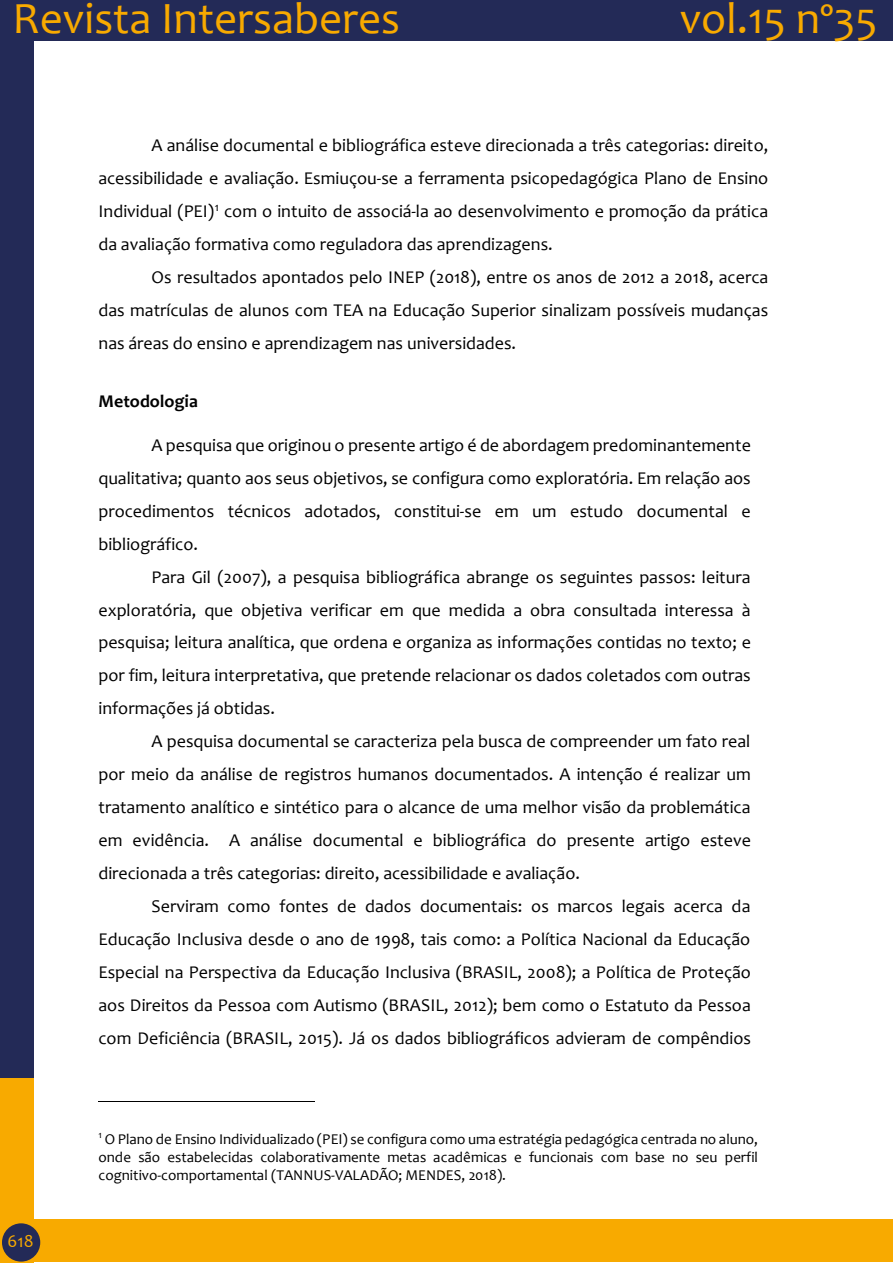
<style>
.page{position:relative;width:893px;height:1263px;background:#fff}
.page>*{position:absolute;margin:0;border:0;box-sizing:border-box;transform-origin:0 0}
.t1{font:45px "Candara";color:#f8aa00}
.t2{font:18px/32.8px "Candara";color:#000;text-align:justify}
.t3{font:700 18px "Candara";letter-spacing:.005em;color:#000}
.t4{font:18px "Candara";color:#f8aa00}
.t5{font:15px/18.3px "Candara";color:#000;text-align:justify}
</style>
<div class="page">
<div style="left:0;top:0;width:33px;height:1081px;background:#232a57"></div>
<div style="left:0;top:0;width:893px;height:41px;background:#232a57"></div>
<div style="left:0;top:1078px;width:33px;height:185px;background:#f8aa00"></div>
<div style="left:21px;top:1219px;width:872px;height:43px;background:#f8aa00"></div>
<div style="left:2px;top:1223px;width:38px;height:38px;background:#232a57;border-radius:50%"></div>
<hr style="left:98px;top:1101px;width:216px;height:1px;background:#000">
<h1 class="t1" style="left:13px;top:-9px;width:389px">Revista Intersaberes</h1>
<h1 class="t1" style="left:680px;top:-9px;width:199px">vol.15 nº35</h1>
<p class="t2" style="left:98px;top:129px;width:672px;text-indent:53px">A análise documental e bibliográfica esteve direcionada a três categorias: direito, acessibilidade e avaliação. Esmiuçou-se a ferramenta psicopedagógica Plano de Ensino Individual (PEI)<sup>1</sup> com o intuito de associá-la ao desenvolvimento e promoção da prática da avaliação formativa como reguladora das aprendizagens.</p>
<p class="t2" style="left:98px;top:260px;width:671px;text-indent:53px">Os resultados apontados pelo INEP (2018), entre os anos de 2012 a 2018, acerca das matrículas de alunos com TEA na Educação Superior sinalizam possíveis mudanças nas áreas do ensino e aprendizagem nas universidades.</p>
<p class="t3" style="left:98px;top:390px;width:101px">Metodologia</p>
<p class="t2" style="left:98px;top:428px;width:654px;text-indent:53px">A pesquisa que originou o presente artigo é de abordagem predominantemente qualitativa; quanto aos seus objetivos, se configura como exploratória. Em relação aos procedimentos técnicos adotados, constitui-se em um estudo documental e bibliográfico.</p>
<p class="t2" style="left:98px;top:560px;width:654px;text-indent:53px">Para Gil (2007), a pesquisa bibliográfica abrange os seguintes passos: leitura exploratória, que objetiva verificar em que medida a obra consultada interessa à pesquisa; leitura analítica, que ordena e organiza as informações contidas no texto; e por fim, leitura interpretativa, que pretende relacionar os dados coletados com outras informações já obtidas.</p>
<p class="t2" style="left:98px;top:725px;width:654px;text-indent:53px">A pesquisa documental se caracteriza pela busca de compreender um fato real por meio da análise de registros humanos documentados. A intenção é realizar um tratamento analítico e sintético para o alcance de uma melhor visão da problemática em evidência. A análise documental e bibliográfica do presente artigo esteve direcionada a três categorias: direito, acessibilidade e avaliação.</p>
<p class="t2" style="left:98px;top:889px;width:654px;text-indent:53px">Serviram como fontes de dados documentais: os marcos legais acerca da Educação Inclusiva desde o ano de 1998, tais como: a Política Nacional da Educação Especial na Perspectiva da Educação Inclusiva (BRASIL, 2008); a Política de Proteção aos Direitos da Pessoa com Autismo (BRASIL, 2012); bem como o Estatuto da Pessoa com Deficiência (BRASIL, 2015). Já os dados bibliográficos advieram de compêndios</p>
<p class="t4" style="left:8px;top:1229px;width:28px">618</p>
<p class="t5" style="left:98px;top:1129px;width:661px"><sup>1</sup> O Plano de Ensino Individualizado (PEI) se configura como uma estratégia pedagógica centrada no aluno, onde são estabelecidas colaborativamente metas acadêmicas e funcionais com base no seu perfil cognitivo-comportamental (TANNUS-VALADÃO; MENDES, 2018).</p>
</div>
